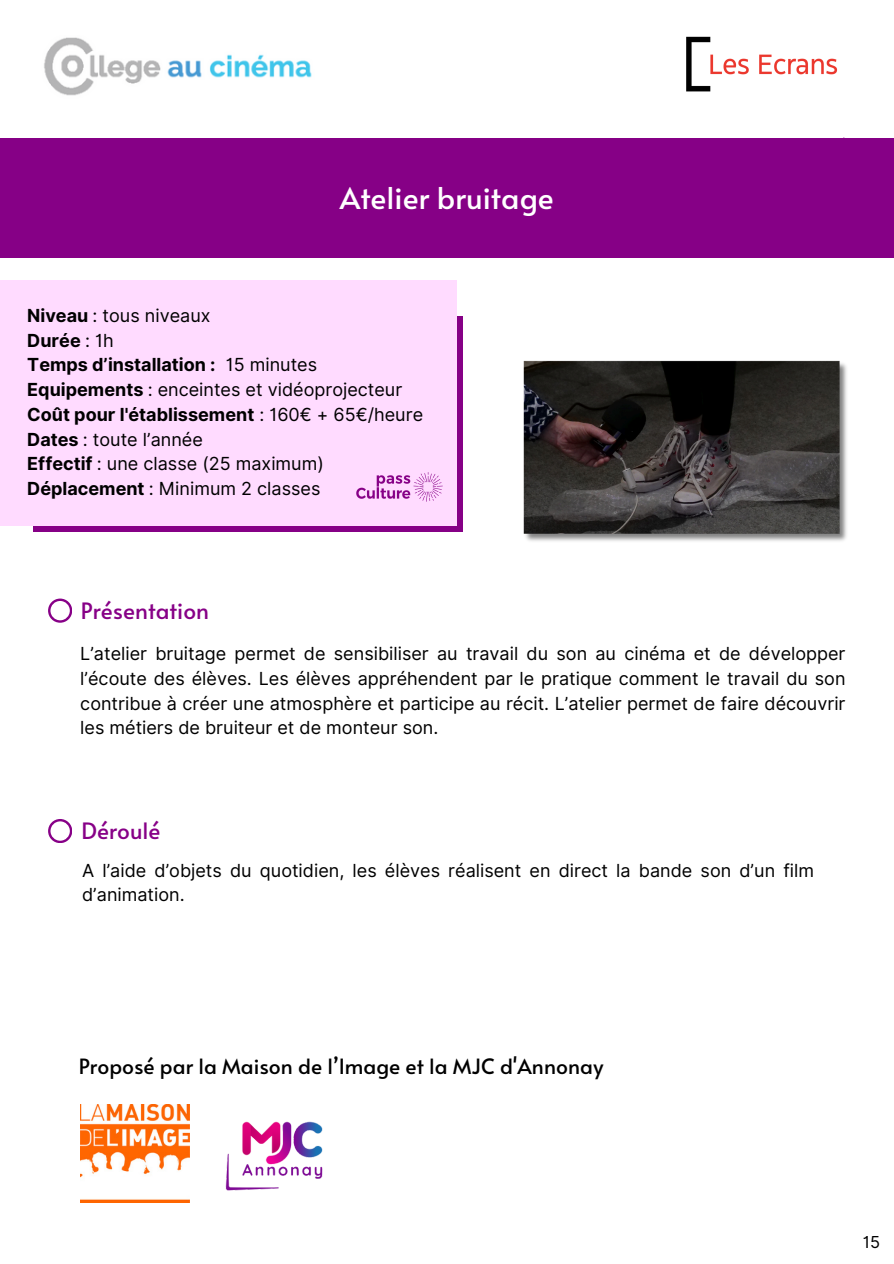
<style>
.page{position:relative;width:894px;height:1264px;background:#fff}
.page>*{position:absolute;margin:0;border:0;box-sizing:border-box;transform-origin:0 0}
.t1{font:30px "Alata";color:#fff}
.t2{font:22.5px "Alata";color:#870087}
.t3{font:21px "Alata";color:#000}
.t4{font:18px/24.8px "Inter";color:#000;text-align:justify}
.t5{font:700 18px "Inter";color:#000}
.t6{font:16.5px "Inter";color:#000}
.s1{font-weight:700}
.s2{font-weight:400}
</style>
<div class="page">
<svg style="left:34px;top:317px;width:429px;height:214px;background:#982298"></svg>
<div style="left:0;top:280px;width:456px;height:245px;background:#ffdbff"></div>
<div style="left:0;top:138px;width:893px;height:120px;background:#860086"></div>
<img style="left:686px;top:36px;width:152px;height:56px">
<img style="left:44px;top:37px;width:268px;height:59px">
<img style="left:225px;top:1121px;width:98px;height:70px">
<svg style="left:48px;top:598px;width:24px;height:24px"></svg>
<svg style="left:48px;top:819px;width:24px;height:23px"></svg>
<img style="left:356px;top:472px;width:87px;height:30px">
<img style="left:81px;top:1104px;width:108px;height:98px">
<img style="left:523px;top:360px;width:324px;height:181px">
<p class="t1" style="left:339px;top:176px;width:215px">Atelier bruitage</p>
<p class="t4" style="left:27px;top:303px;width:185px"><span class="s1">Niveau</span> : tous niveaux</p>
<p class="t5" style="left:27px;top:329px;width:88px">Durée <span class="s2">: 1h</span></p>
<p class="t5" style="left:27px;top:354px;width:291px">Temps d’installation : <span class="s2">15 minutes</span></p>
<h1 class="t4" style="left:27px;top:377px;width:376px"><span class="s1">Equipements</span> : enceintes et vidéoprojecteur</h1>
<p class="t5" style="left:27px;top:403px;width:397px">Coût pour l'établissement <span class="s2">: 160€ + 65€/heure</span></p>
<p class="t4" style="left:27px;top:427px;width:177px"><span class="s1">Dates</span> : toute l’année</p>
<p class="t4" style="left:27px;top:451px;width:298px"><span class="s1">Effectif</span> : une classe (25 maximum)</p>
<p class="t4" style="left:27px;top:476px;width:294px"><span class="s1">Déplacement</span> : Minimum 2 classes</p>
<p class="t2" style="left:81px;top:594px;width:130px">Présentation</p>
<p class="t4" style="left:80px;top:641px;width:766px">L’atelier bruitage permet de sensibiliser au travail du son au cinéma et de développer l’écoute des élèves. Les élèves appréhendent par le pratique comment le travail du son contribue à créer une atmosphère et participe au récit. L’atelier permet de faire découvrir les métiers de bruiteur et de monteur son.</p>
<p class="t2" style="left:82px;top:813px;width:80px">Déroulé</p>
<p class="t4" style="left:82px;top:857px;width:733px">A l’aide d’objets du quotidien, les élèves réalisent en direct la bande son d’un film d’animation.</p>
<p class="t3" style="left:79px;top:1051px;width:526px">Proposé par la Maison de l’Image et la MJC d'Annonay</p>
<p class="t6" style="left:862px;top:1231px;width:19px">15</p>
</div>
